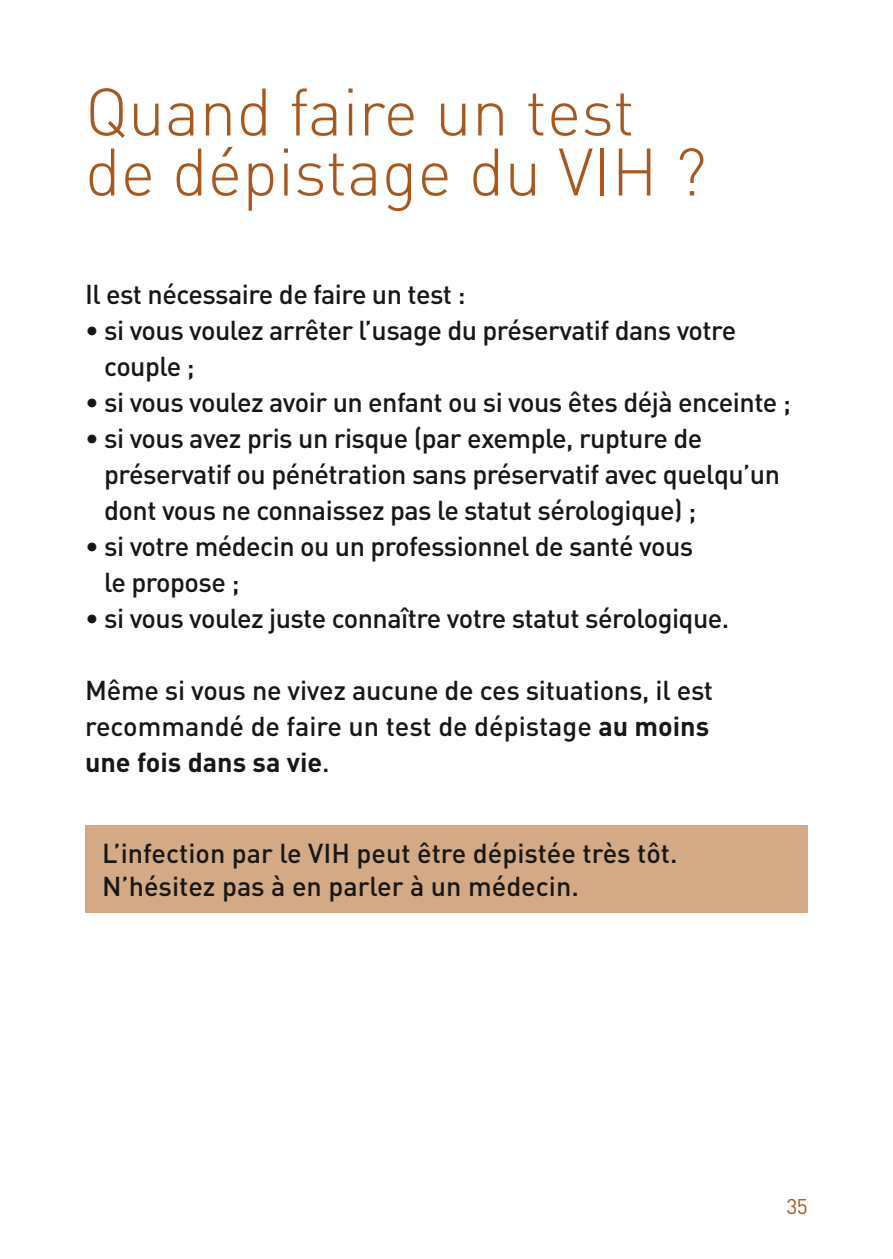
<style>
.page{position:relative;width:893px;height:1259px;background:#fff}
.page>*{position:absolute;margin:0;border:0;box-sizing:border-box;transform-origin:0 0}
.t1{font:300 66px/60px "DIN Pro";color:#a75820}
.t2{font:500 27px/36px "DIN Pro";letter-spacing:-.02em;color:#181716}
.t3{font:500 27px/33px "DIN Pro";color:#181716}
.t4{font:21px "DIN Pro";color:#a75820}
.s1{font-weight:700}
</style>
<div class="page">
<div style="left:85px;top:825px;width:723px;height:88px;background:#d3aa85"></div>
<p class="t1" style="left:85px;top:79px;width:623px">Quand faire un test de dépistage du VIH ?</p>
<p class="t2" style="left:85px;top:275px;width:382px">Il est nécessaire de faire un test :</p>
<p class="t2" style="left:104px;top:311px;width:633px;text-indent:-19px">• si vous voulez arrêter l’usage du préservatif dans votre couple ;</p>
<p class="t2" style="left:85px;top:383px;width:707px">• si vous voulez avoir un enfant ou si vous êtes déjà enceinte ;</p>
<p class="t2" style="left:104px;top:419px;width:677px;text-indent:-19px">• si vous avez pris un risque (par exemple, rupture de préservatif ou pénétration sans préservatif avec quelqu’un dont vous ne connaissez pas le statut sérologique) ;</p>
<p class="t2" style="left:104px;top:527px;width:591px;text-indent:-19px">• si votre médecin ou un professionnel de santé vous le propose ;</p>
<p class="t2" style="left:85px;top:599px;width:646px">• si vous voulez juste connaître votre statut sérologique.</p>
<p class="t2" style="left:85px;top:671px;width:630px">Même si vous ne vivez aucune de ces situations, il est recommandé de faire un test de dépistage <span class="s1">au moins une fois dans sa vie</span>.</p>
<p class="t3" style="left:102px;top:835px;width:577px">L’infection par le VIH peut être dépistée très tôt.<br>N’hésitez pas à en parler à un médecin.</p>
<p class="t4" style="left:786px;top:1192px;width:23px">35</p>
</div>
